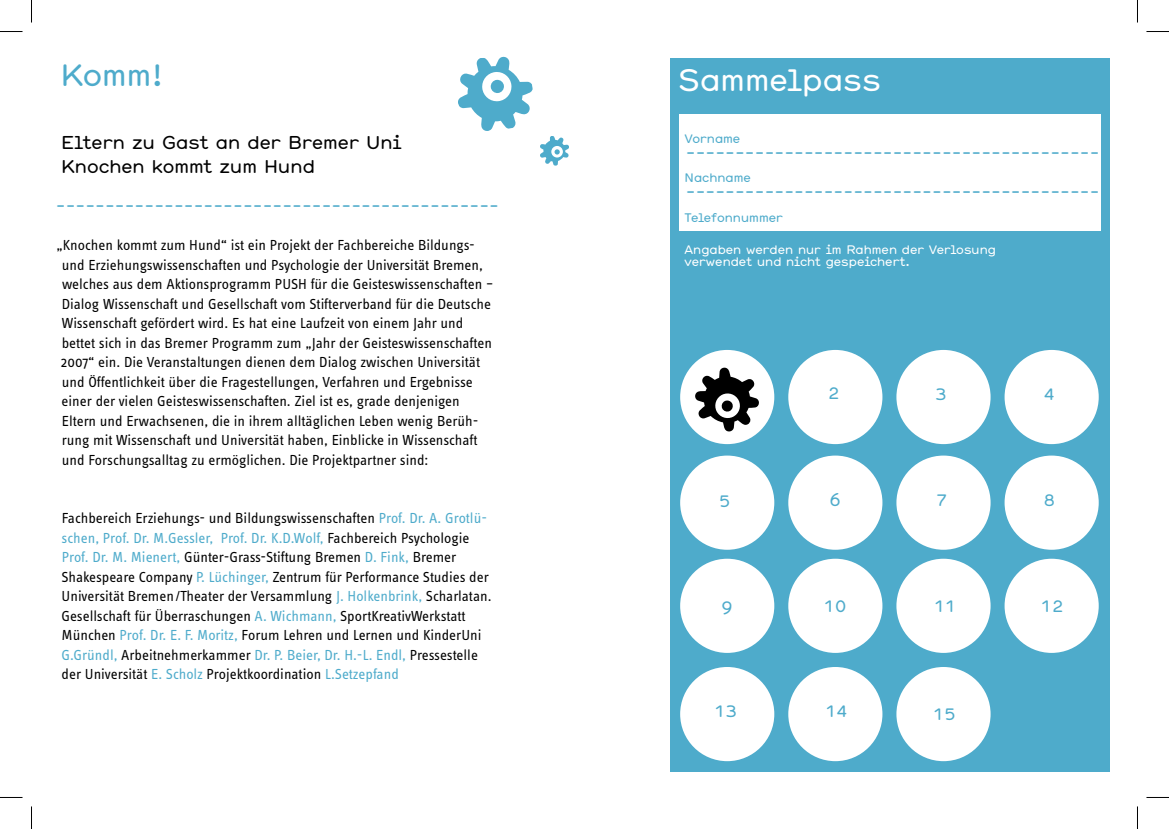
<style>
.page{position:relative;width:1169px;height:829px;background:#fff}
.page>*{position:absolute;margin:0;border:0;box-sizing:border-box;transform-origin:0 0}
.t1{font:30px "Hermes";color:#fff}
.t2{font:30px "Hermes";color:#4eabcb}
.t3{font:18px "Hermes";color:#4eabcb}
.t4{font:18px "Hermes";color:#000}
.t5{font:16.05px "Hermes";color:#4eabcb}
.t6{font:15px/19.5px "Info Text";color:#000}
.t7{font:12px "Hermes";color:#fff}
.t8{font:12px "Hermes";color:#4eabcb}
.s1{color:#4eabcb}
</style>
<div class="page">
<div style="left:671px;top:58px;width:439px;height:713px;background:#4eabcb"></div>
<div style="left:679px;top:665px;width:96px;height:97px;background:#fff;border-radius:50%"></div>
<div style="left:678px;top:664px;width:98px;height:99px;border:2px solid #4eabcb;border-radius:50%"></div>
<div style="left:787px;top:665px;width:96px;height:97px;background:#fff;border-radius:50%"></div>
<div style="left:786px;top:664px;width:98px;height:99px;border:2px solid #4eabcb;border-radius:50%"></div>
<div style="left:895px;top:665px;width:96px;height:97px;background:#fff;border-radius:50%"></div>
<div style="left:894px;top:664px;width:98px;height:99px;border:2px solid #4eabcb;border-radius:50%"></div>
<div style="left:1003px;top:557px;width:96px;height:96px;background:#fff;border-radius:50%"></div>
<div style="left:1002px;top:556px;width:98px;height:99px;border:2px solid #4eabcb;border-radius:50%"></div>
<div style="left:679px;top:557px;width:96px;height:96px;background:#fff;border-radius:50%"></div>
<div style="left:678px;top:556px;width:98px;height:99px;border:2px solid #4eabcb;border-radius:50%"></div>
<div style="left:787px;top:557px;width:96px;height:96px;background:#fff;border-radius:50%"></div>
<div style="left:786px;top:556px;width:98px;height:99px;border:2px solid #4eabcb;border-radius:50%"></div>
<div style="left:895px;top:557px;width:96px;height:96px;background:#fff;border-radius:50%"></div>
<div style="left:894px;top:556px;width:98px;height:99px;border:2px solid #4eabcb;border-radius:50%"></div>
<div style="left:679px;top:454px;width:96px;height:96px;background:#fff;border-radius:50%"></div>
<div style="left:678px;top:453px;width:98px;height:99px;border:2px solid #4eabcb;border-radius:50%"></div>
<div style="left:787px;top:454px;width:96px;height:96px;background:#fff;border-radius:50%"></div>
<div style="left:786px;top:453px;width:98px;height:99px;border:2px solid #4eabcb;border-radius:50%"></div>
<div style="left:895px;top:454px;width:96px;height:96px;background:#fff;border-radius:50%"></div>
<div style="left:894px;top:453px;width:98px;height:99px;border:2px solid #4eabcb;border-radius:50%"></div>
<div style="left:1003px;top:454px;width:96px;height:96px;background:#fff;border-radius:50%"></div>
<div style="left:1002px;top:453px;width:98px;height:99px;border:2px solid #4eabcb;border-radius:50%"></div>
<div style="left:679px;top:349px;width:96px;height:96px;background:#fff;border-radius:50%"></div>
<div style="left:678px;top:348px;width:98px;height:98px;border:2px solid #4eabcb;border-radius:50%"></div>
<div style="left:787px;top:349px;width:96px;height:96px;background:#fff;border-radius:50%"></div>
<div style="left:786px;top:348px;width:98px;height:98px;border:2px solid #4eabcb;border-radius:50%"></div>
<div style="left:895px;top:349px;width:96px;height:96px;background:#fff;border-radius:50%"></div>
<div style="left:894px;top:348px;width:98px;height:98px;border:2px solid #4eabcb;border-radius:50%"></div>
<div style="left:1003px;top:349px;width:96px;height:96px;background:#fff;border-radius:50%"></div>
<div style="left:1002px;top:348px;width:98px;height:98px;border:2px solid #4eabcb;border-radius:50%"></div>
<div style="left:679px;top:114px;width:422px;height:116px;background:#fff"></div>
<svg style="left:458px;top:56px;width:111px;height:110px"></svg>
<svg style="left:695px;top:367px;width:64px;height:64px"></svg>
<svg style="left:0;top:31px;width:22px;height:1px"></svg>
<svg style="left:1146px;top:31px;width:23px;height:1px"></svg>
<svg style="left:0;top:797px;width:22px;height:1px"></svg>
<svg style="left:1146px;top:797px;width:23px;height:1px"></svg>
<svg style="left:31px;top:0;width:1px;height:22px"></svg>
<svg style="left:31px;top:806px;width:1px;height:22px"></svg>
<svg style="left:1137px;top:0;width:1px;height:22px"></svg>
<svg style="left:1137px;top:806px;width:1px;height:22px"></svg>
<p class="t2" style="left:61px;top:55px;width:105px">Komm!</p>
<p class="t4" style="left:61px;top:130px;width:342px">Eltern zu Gast an der Bremer Uni</p>
<p class="t4" style="left:61px;top:154px;width:255px">Knochen kommt zum Hund</p>
<p class="t3" style="left:56px;top:192px;width:445px">---------------------------------------------</p>
<p class="t6" style="left:61px;top:235px;width:434px;text-indent:-5px">„Knochen kommt zum Hund“ ist ein Projekt der Fachbereiche Bildungs&shy;und Erziehungswissenschaften und Psychologie der Universität Bremen, welches aus dem Aktionsprogramm PUSH für die Geisteswissenschaften – Dialog Wissenschaft und Gesellschaft vom Stifterverband für die Deutsche Wissenschaft gefördert wird. Es hat eine Laufzeit von einem Jahr und bettet sich in das Bremer Programm zum „Jahr der Geisteswissenschaften 2007“ ein. Die Veranstaltungen dienen dem Dialog zwischen Universität und Öffentlichkeit über die Fragestellungen, Verfahren und Ergebnisse einer der vielen Geisteswissenschaften. Ziel ist es, grade denjenigen Eltern und Erwachsenen, die in ihrem alltäglichen Leben wenig Berüh&shy;rung mit Wissenschaft und Universität haben, Einblicke in Wissenschaft und Forschungsalltag zu ermöglichen. Die Projektpartner sind:</p>
<p class="t6" style="left:61px;top:508px;width:432px">Fachbereich Erziehungs- und Bildungswissenschaften <span class="s1">Prof. Dr. A. Grotlü&shy;schen, Prof. Dr. M.Gessler, Prof. Dr. K.D.Wolf,</span> Fachbereich Psychologie <span class="s1">Prof. Dr. M. Mienert,</span> Günter-Grass-Stiftung Bremen <span class="s1">D. Fink,</span> Bremer Shakespeare Company <span class="s1">P. Lüchinger,</span> Zentrum für Performance Studies der Universität Bremen/Theater der Versammlung <span class="s1">J. Holkenbrink,</span> Scharlatan.<br>Gesellschaft für Überraschungen <span class="s1">A. Wichmann,</span> SportKreativWerkstatt München <span class="s1">Prof. Dr. E. F. Moritz,</span> Forum Lehren und Lernen und KinderUni <span class="s1">G.Gründl,</span> Arbeitnehmerkammer <span class="s1">Dr. P. Beier, Dr. H.-L. Endl,</span> Pressestelle der Universität <span class="s1">E. Scholz</span> Projektkoordination <span class="s1">L.Setzepfand</span></p>
<p class="t1" style="left:678px;top:59px;width:204px">Sammelpass</p>
<p class="t8" style="left:684px;top:130px;width:57px">Vorname</p>
<p class="t8" style="left:684px;top:170px;width:68px">Nachname</p>
<p class="t8" style="left:684px;top:209px;width:100px">Telefonnummer</p>
<p class="t7" style="left:684px;top:241px;width:313px">Angaben werden nur im Rahmen der Verlosung</p>
<p class="t7" style="left:684px;top:253px;width:227px">verwendet und nicht gespeichert.</p>
<p class="t3" style="left:686px;top:139px;width:415px">------------------------------------------</p>
<p class="t3" style="left:686px;top:178px;width:415px">------------------------------------------</p>
<p class="t5" style="left:828px;top:382px;width:13px">2</p>
<p class="t5" style="left:935px;top:383px;width:13px">3</p>
<p class="t5" style="left:1043px;top:383px;width:13px">4</p>
<p class="t5" style="left:719px;top:489px;width:13px">5</p>
<p class="t5" style="left:829px;top:489px;width:13px">6</p>
<p class="t5" style="left:936px;top:489px;width:13px">7</p>
<p class="t5" style="left:1043px;top:489px;width:13px">8</p>
<p class="t5" style="left:721px;top:596px;width:13px">9</p>
<p class="t5" style="left:824px;top:594px;width:24px">10</p>
<p class="t5" style="left:934px;top:594px;width:24px">11</p>
<p class="t5" style="left:1040px;top:594px;width:24px">12</p>
<p class="t5" style="left:714px;top:700px;width:24px">13</p>
<p class="t5" style="left:825px;top:700px;width:24px">14</p>
<p class="t5" style="left:933px;top:702px;width:24px">15</p>
</div>
